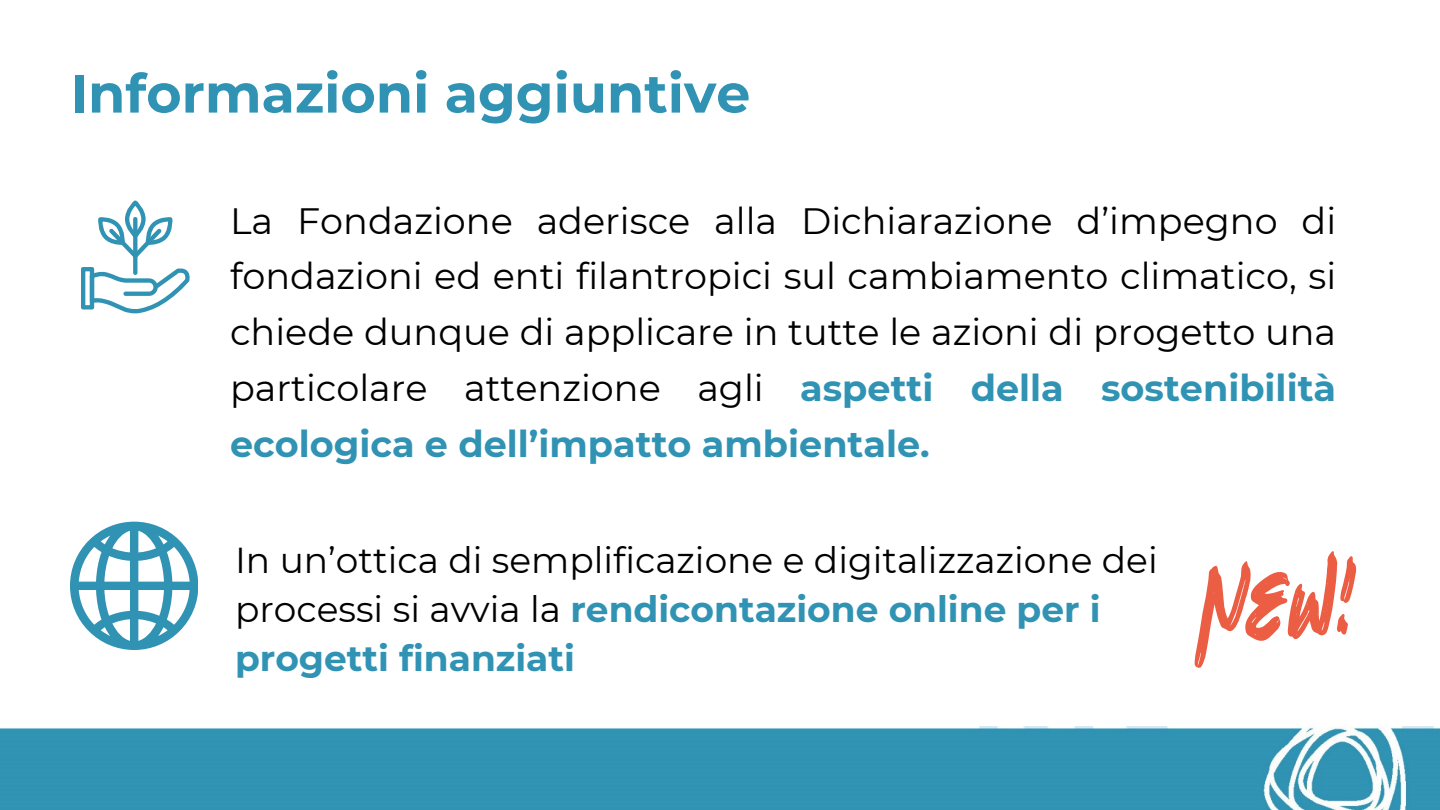
<style>
.page{position:relative;width:1440px;height:810px;background:#fff}
.page>*{position:absolute;margin:0;border:0;box-sizing:border-box;transform-origin:0 0}
.t1{font:700 54px "Montserrat";color:#3193b4}
.t2{font:36.6px/55.7px "Montserrat";color:#000;text-align:justify}
.t3{font:36px/48.8px "Montserrat";color:#000}
.s1{font-weight:700;color:#3193b4}
</style>
<div class="page">
<img style="left:0;top:726px;width:1440px;height:84px">
<svg style="left:81px;top:201px;width:109px;height:112px"></svg>
<svg style="left:70px;top:522px;width:128px;height:127px"></svg>
<svg style="left:1195px;top:551px;width:162px;height:117px"></svg>
<p class="t1" style="left:70px;top:60px;width:682px">Informazioni aggiuntive</p>
<p class="t2" style="left:230px;top:193px;width:1108px">La Fondazione aderisce alla Dichiarazione d’impegno di fondazioni ed enti filantropici sul cambiamento climatico, si chiede dunque di applicare in tutte le azioni di progetto una particolare attenzione agli <span class="s1">aspetti della sostenibilità ecologica e dell’impatto ambientale.</span></p>
<p class="t3" style="left:235px;top:536px;width:924px">In un’ottica di semplificazione e digitalizzazione dei processi si avvia la <span class="s1">rendicontazione online per i progetti finanziati</span></p>
</div>
